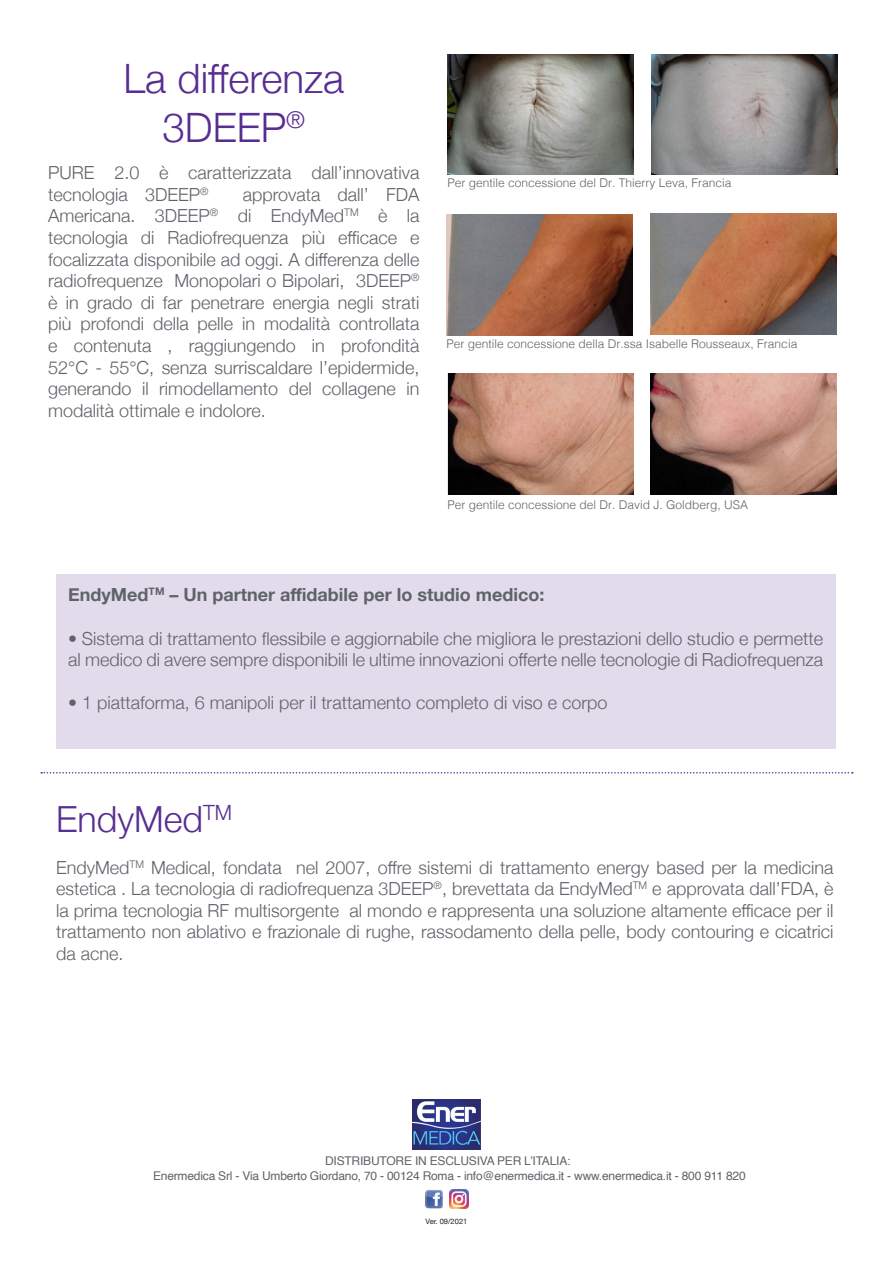
<style>
.page{position:relative;width:893px;height:1263px;background:#fff}
.page>*{position:absolute;margin:0;border:0;box-sizing:border-box;transform-origin:0 0}
.t1{font:300 40.5px/48.6px "Helvetica Neue";color:#572e91;text-align:center}
.t2{font:300 36px "Helvetica Neue";color:#572e91}
.t3{font:300 18px/21.6px "Helvetica Neue";color:#5f6369}
.t4{font:700 18px "Helvetica Neue";color:#5f6369}
.t5{font:300 12px "Helvetica";color:#5f6369}
.t6{font:12px "Helvetica";letter-spacing:-.015em;color:#5f6369}
.t7{font:7.5px "Helvetica Neue";color:#231f20}
</style>
<div class="page">
<img style="left:413px;top:1099px;width:67px;height:50px">
<img style="left:425px;top:1190px;width:18px;height:19px">
<img style="left:449px;top:1189px;width:20px;height:20px">
<img style="left:447px;top:54px;width:186px;height:121px">
<img style="left:446px;top:214px;width:186px;height:121px">
<img style="left:447px;top:374px;width:187px;height:121px">
<img style="left:651px;top:54px;width:186px;height:121px">
<img style="left:650px;top:213px;width:186px;height:121px">
<img style="left:650px;top:374px;width:186px;height:121px">
<div style="left:56px;top:574px;width:779px;height:174px;background:#e2dbeb"></div>
<svg style="left:41px;top:772px;width:812px;height:1px"></svg>
<p class="t1" style="left:123px;top:51px;width:222px">La differenza<br>3DEEP<sup>®</sup></p>
<p class="t3" style="left:48px;top:161px;width:373px">PURE 2.0 è caratterizzata dall’innovativa tecnologia 3DEEP<sup>®</sup></p>
<p class="t3" style="left:48px;top:182px;width:373px;text-align:justify;text-indent:195px">approvata dall’ FDA Americana. 3DEEP<sup>®</sup> di EndyMed<sup>TM</sup> è la tecnologia di Radiofrequenza più efficace e focalizzata disponibile ad oggi. A differenza delle radiofrequenze Monopolari o Bipolari, 3DEEP<sup>® </sup>è in grado di far penetrare energia negli strati più profondi della pelle in modalità controllata e contenuta , raggiungendo in profondità 52°C - 55°C, senza surriscaldare l’epidermide, generando il rimodellamento del collagene in modalità ottimale e indolore.</p>
<p class="t5" style="left:447px;top:172px;width:286px">Per gentile concessione del Dr. Thierry Leva, Francia</p>
<p class="t5" style="left:446px;top:333px;width:352px">Per gentile concessione della Dr.ssa Isabelle Rousseaux, Francia</p>
<p class="t5" style="left:447px;top:494px;width:302px">Per gentile concessione del Dr. David J. Goldberg, USA</p>
<p class="t4" style="left:68px;top:581px;width:478px">EndyMed<sup>TM</sup> – Un partner affidabile per lo studio medico:</p>
<p class="t3" style="left:68px;top:626px;width:756px">• Sistema di trattamento flessibile e aggiornabile che migliora le prestazioni dello studio e permette al medico di avere sempre disponibili le ultime innovazioni offerte nelle tecnologie di Radiofrequenza</p>
<p class="t3" style="left:68px;top:691px;width:541px">• 1 piattaforma, 6 manipoli per il trattamento completo di viso e corpo</p>
<p class="t2" style="left:56px;top:790px;width:177px">EndyMed<sup>TM</sup></p>
<p class="t3" style="left:56px;top:855px;width:779px;text-align:justify">EndyMed<sup>TM</sup> Medical, fondata nel 2007, offre sistemi di trattamento energy based per la medicina estetica . La tecnologia di radiofrequenza 3DEEP<sup>®</sup>, brevettata da EndyMed<sup>TM</sup> e approvata dall’FDA, è la prima tecnologia RF multisorgente al mondo e rappresenta una soluzione altamente efficace per il trattamento non ablativo e frazionale di rughe, rassodamento della pelle, body contouring e cicatrici da acne.</p>
<p class="t6" style="left:325px;top:1151px;width:247px">DISTRIBUTORE IN ESCLUSIVA PER L’ITALIA:</p>
<p class="t6" style="left:153px;top:1166px;width:594px">Enermedica Srl - Via Umberto Giordano, 70 - 00124 Roma - info@enermedica.it - www.enermedica.it - 800 911 820</p>
<p class="t7" style="left:426px;top:1216px;width:43px">Ver. 09/2021</p>
</div>
